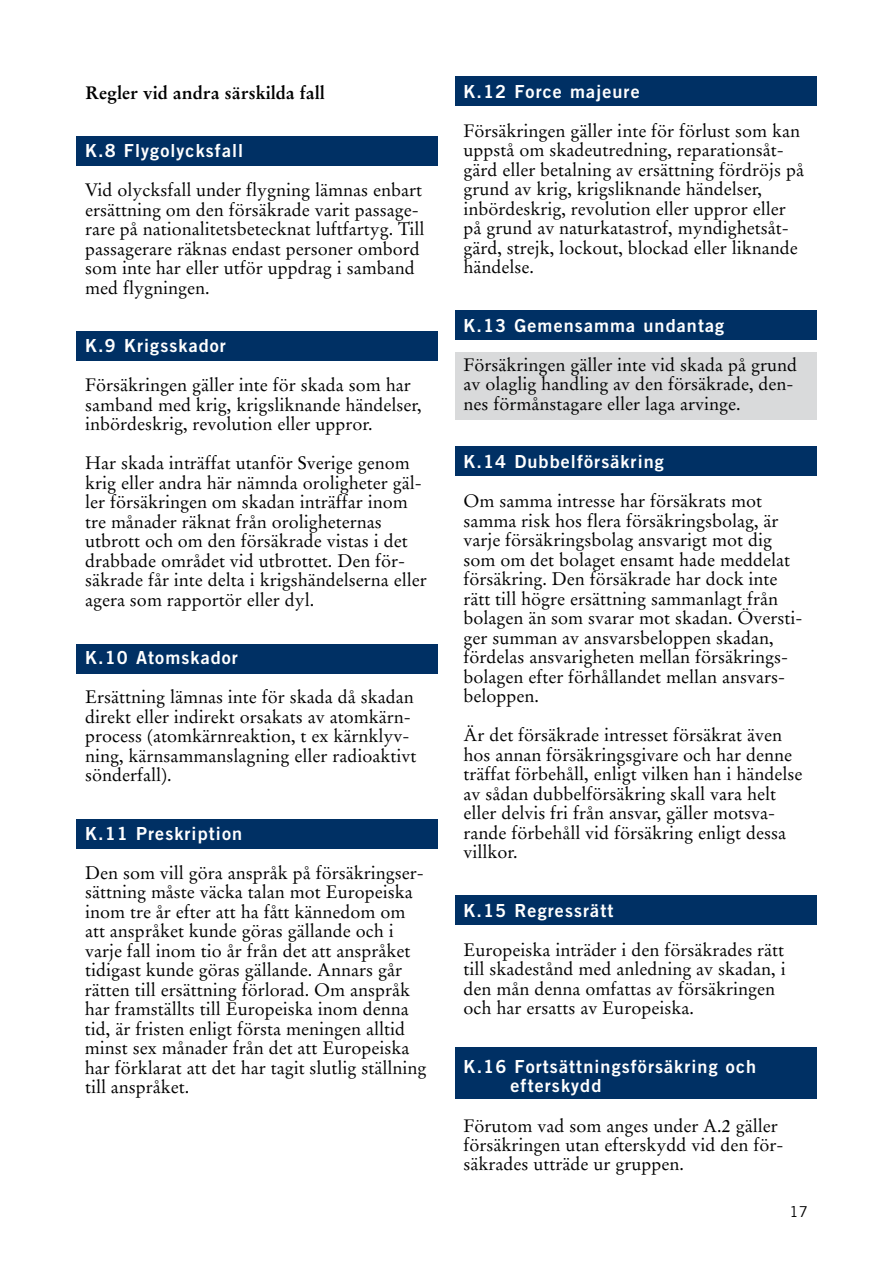
<style>
.page{position:relative;width:893px;height:1263px;background:#fff}
.page>*{position:absolute;margin:0;border:0;box-sizing:border-box;transform-origin:0 0}
.t1{font:18px/19.5px "Stempel Garamond";color:#000}
.t2{font:18px/19.5px "Trade Gothic Bold Two";letter-spacing:.06em;color:#fff}
.t3{font:700 18px "Stempel Garamond";color:#000}
.t4{font:15px "Trade Gothic";color:#000}
</style>
<div class="page">
<div style="left:455px;top:352px;width:361px;height:68px;background:#d9dadb"></div>
<div style="left:455px;top:76px;width:361px;height:30px;background:#003064"></div>
<div style="left:455px;top:310px;width:361px;height:30px;background:#003064"></div>
<div style="left:455px;top:446px;width:361px;height:30px;background:#003064"></div>
<div style="left:455px;top:895px;width:361px;height:30px;background:#003064"></div>
<div style="left:455px;top:1048px;width:361px;height:51px;background:#003064"></div>
<div style="left:77px;top:644px;width:361px;height:30px;background:#003064"></div>
<div style="left:77px;top:819px;width:361px;height:30px;background:#003064"></div>
<div style="left:77px;top:331px;width:361px;height:30px;background:#003064"></div>
<div style="left:77px;top:136px;width:361px;height:30px;background:#003064"></div>
<p class="t3" style="left:85px;top:82px;width:241px">Regler vid andra särskilda fall</p>
<p class="t2" style="left:85px;top:141px;width:160px">K.8 Flygolycksfall</p>
<p class="t1" style="left:85px;top:181px;width:341px">Vid olycksfall under flygning lämnas enbart ersättning om den försäkrade varit passage&shy;rare på nationalitetsbetecknat luftfartyg. Till passagerare räknas endast personer ombord som inte har eller utför uppdrag i samband med flygningen.</p>
<p class="t2" style="left:85px;top:336px;width:142px">K.9 Krigsskador</p>
<p class="t1" style="left:85px;top:376px;width:338px">Försäkringen gäller inte för skada som har samband med krig, krigsliknande händelser, inbördeskrig, revolution eller uppror.</p>
<p class="t1" style="left:85px;top:454px;width:343px">Har skada inträffat utanför Sverige genom krig eller andra här nämnda oroligheter gäl&shy;ler försäkringen om skadan inträffar inom tre månader räknat från oroligheternas utbrott och om den försäkrade vistas i det drabbade området vid utbrottet. Den för&shy;säkrade får inte delta i krigshändelserna eller agera som rapportör eller dyl.</p>
<p class="t2" style="left:85px;top:648px;width:154px">K.10 Atomskador</p>
<p class="t1" style="left:85px;top:688px;width:333px">Ersättning lämnas inte för skada då skadan direkt eller indirekt orsakats av atomkärn&shy;process (atomkärnreaktion, t ex kärnklyv&shy;ning, kärnsammanslagning eller radioaktivt sönderfall).</p>
<p class="t2" style="left:85px;top:823px;width:159px">K.11 Preskription</p>
<p class="t1" style="left:85px;top:863px;width:343px">Den som vill göra anspråk på försäkringser&shy;sättning måste väcka talan mot Europeiska inom tre år efter att ha fått kännedom om att anspråket kunde göras gällande och i varje fall inom tio år från det att anspråket tidigast kunde göras gällande. Annars går rätten till ersättning förlorad. Om anspråk har framställts till Europeiska inom denna tid, är fristen enligt första meningen alltid minst sex månader från det att Europeiska har förklarat att det har tagit slutlig ställning till anspråket.</p>
<p class="t2" style="left:463px;top:81px;width:178px">K.12 Force majeure</p>
<p class="t1" style="left:463px;top:121px;width:342px">Försäkringen gäller inte för förlust som kan uppstå om skadeutredning, reparationsåt&shy;gärd eller betalning av ersättning fördröjs på grund av krig, krigsliknande händelser, inbördeskrig, revolution eller uppror eller på grund av naturkatastrof, myndighetsåt&shy;gärd, strejk, lockout, blockad eller liknande händelse.</p>
<p class="t2" style="left:463px;top:315px;width:262px">K.13 Gemensamma undantag</p>
<p class="t1" style="left:463px;top:355px;width:335px">Försäkringen gäller inte vid skada på grund av olaglig handling av den försäkrade, den&shy;nes förmånstagare eller laga arvinge.</p>
<p class="t2" style="left:463px;top:452px;width:202px">K.14 Dubbelförsäkring</p>
<p class="t1" style="left:463px;top:491px;width:341px">Om samma intresse har försäkrats mot samma risk hos flera försäkringsbolag, är varje försäkringsbolag ansvarigt mot dig som om det bolaget ensamt hade meddelat försäkring. Den försäkrade har dock inte rätt till högre ersättning sammanlagt från bolagen än som svarar mot skadan. Översti&shy;ger summan av ansvarsbeloppen skadan, fördelas ansvarigheten mellan försäkrings&shy;bolagen efter förhållandet mellan ansvars&shy;beloppen.</p>
<p class="t1" style="left:463px;top:725px;width:341px">Är det försäkrade intresset försäkrat även hos annan försäkringsgivare och har denne träffat förbehåll, enligt vilken han i händelse av sådan dubbelförsäkring skall vara helt eller delvis fri från ansvar, gäller motsva&shy;rande förbehåll vid försäkring enligt dessa villkor.</p>
<p class="t2" style="left:463px;top:900px;width:151px">K.15 Regressrätt</p>
<p class="t1" style="left:463px;top:940px;width:324px">Europeiska inträder i den försäkrades rätt till skadestånd med anledning av skadan, i den mån denna omfattas av försäkringen och har ersatts av Europeiska.</p>
<p class="t2" style="left:510px;top:1056px;width:247px;text-indent:-47px">K.16 Fortsättningsförsäkring och efterskydd</p>
<p class="t1" style="left:464px;top:1116px;width:321px">Förutom vad som anges under A.2 gäller försäkringen utan efterskydd vid den för&shy;säkrades utträde ur gruppen.</p>
<p class="t4" style="left:790px;top:1203px;width:20px">17</p>
</div>
